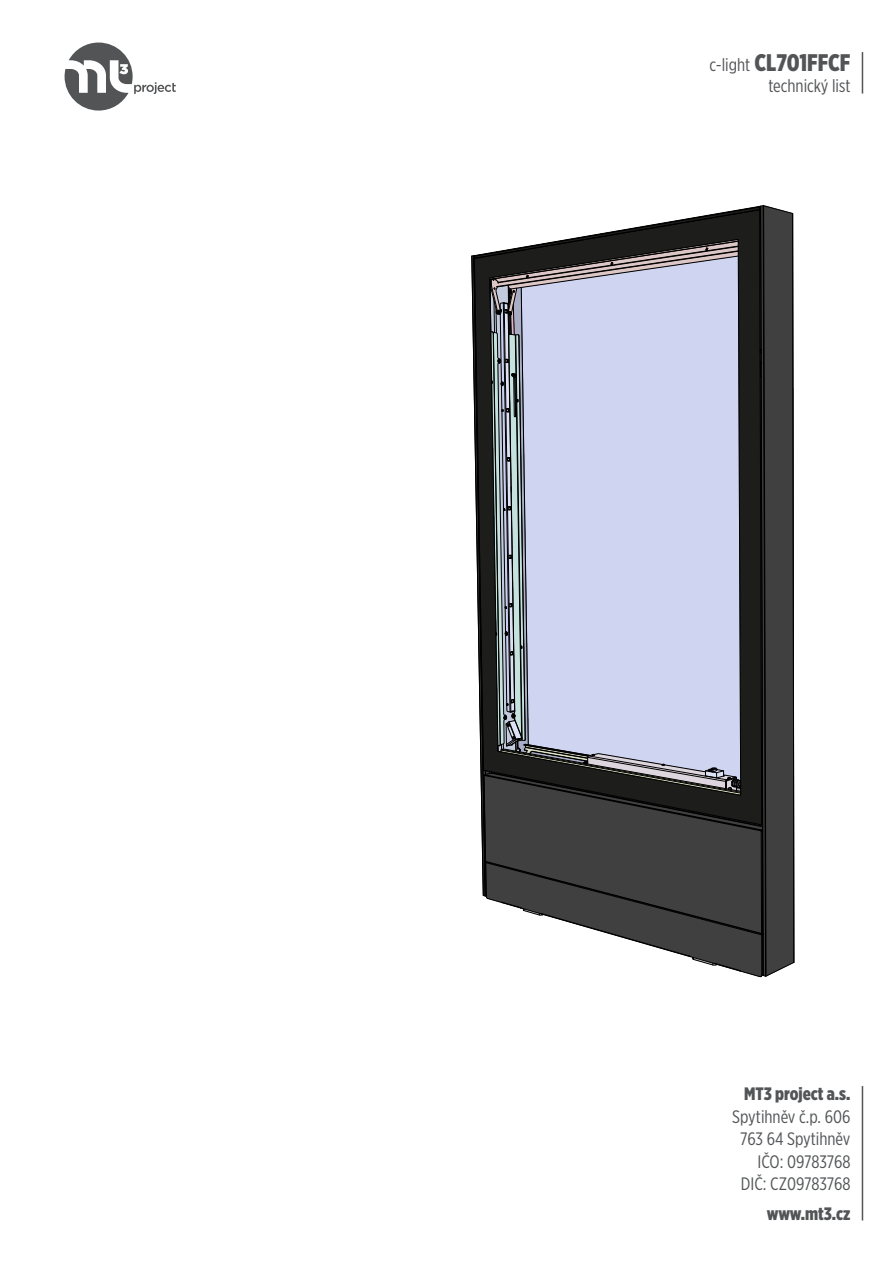
<style>
.page{position:relative;width:893px;height:1263px;background:#fff}
.page>*{position:absolute;margin:0;border:0;box-sizing:border-box;transform-origin:0 0}
.t1{font:900 24px "Gotham X Narrow";color:#525456}
.t2{font:18px/22.5px "Gotham X Narrow";color:#525456;text-align:right}
.t3{font:900 18px "Gotham X Narrow";color:#525456}
.s1{font-weight:400;font-size:18px}
</style>
<div class="page">
<hr style="left:794px;top:735px;width:1px;height:173px;background:#000">
<svg style="left:471px;top:205px;width:323px;height:773px;background:#8b8e99"></svg>
<hr style="left:862px;top:52px;width:1px;height:42px;background:#525456">
<svg style="left:65px;top:43px;width:111px;height:68px"></svg>
<hr style="left:862px;top:1086px;width:1px;height:134px;background:#525456">
<h1 class="t1" style="left:709px;top:48px;width:142px"><span class="s1">c-light</span> CL701FFCF</h1>
<p class="t2" style="left:768px;top:75px;width:84px">technický list</p>
<p class="t3" style="left:744px;top:1083px;width:108px">MT3 project a.s.</p>
<p class="t2" style="left:732px;top:1105px;width:120px">Spytihněv č.p. 606<br>763 64 Spytihněv<br>IČO: 09783768<br>DIČ: CZ09783768</p>
<p class="t3" style="left:767px;top:1203px;width:85px">www.mt3.cz</p>
</div>
